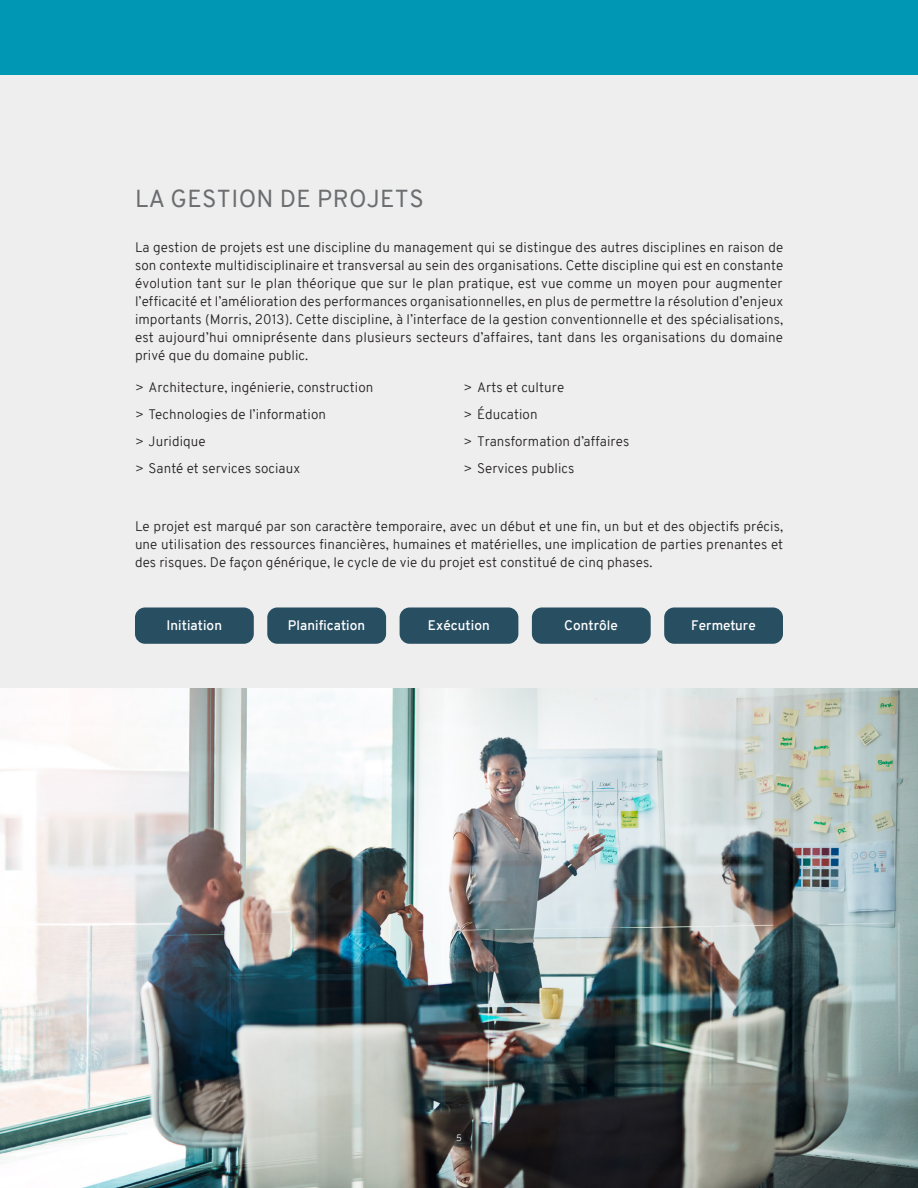
<style>
.page{position:relative;width:918px;height:1188px;background:#fff}
.page>*{position:absolute;margin:0;border:0;box-sizing:border-box;transform-origin:0 0}
.sous-titre{font:24px "Overpass";letter-spacing:.015em;color:#6c6d70}
.texte_courant{font:300 13.5px/18px "Overpass";letter-spacing:.005em;color:#231f20;text-align:justify}
.texte_courant-2{font:600 13.5px "Overpass";letter-spacing:.005em;color:#fff}
.t1{font:300 9px "Overpass";color:#fff}
</style>
<div class="page">
<div style="left:0;top:74px;width:918px;height:628px;background:#edeeed"></div>
<img style="left:0;top:688px;width:918px;height:500px">
<div style="left:0;top:0;width:918px;height:74px;background:#0097b4"></div>
<div style="left:135px;top:608px;width:119px;height:36px;background:#284e62;border-radius:10px"></div>
<div style="left:267px;top:608px;width:119px;height:36px;background:#284e62;border-radius:10px"></div>
<div style="left:400px;top:608px;width:118px;height:36px;background:#284e62;border-radius:10px"></div>
<div style="left:532px;top:608px;width:119px;height:36px;background:#284e62;border-radius:10px"></div>
<div style="left:664px;top:608px;width:119px;height:36px;background:#284e62;border-radius:10px"></div>
<p class="sous-titre" style="left:135px;top:182px;width:290px">LA GESTION DE PROJETS</p>
<p class="texte_courant" style="left:135px;top:238px;width:650px">La gestion de projets est une discipline du management qui se distingue des autres disciplines en raison de son contexte multidisciplinaire et transversal au sein des organisations. Cette discipline qui est en constante évolution tant sur le plan théorique que sur le plan pratique, est vue comme un moyen pour augmenter l’efficacité et l’amélioration des performances organisationnelles, en plus de permettre la résolution d’enjeux importants (Morris, 2013). Cette discipline, à l’interface de la gestion conventionnelle et des spécialisations, est aujourd’hui omniprésente dans plusieurs secteurs d’affaires, tant dans les organisations du domaine privé que du domaine public.</p>
<p class="texte_courant" style="left:135px;top:378px;width:240px">&gt; Architecture, ingénierie, construction</p>
<p class="texte_courant" style="left:135px;top:405px;width:193px">&gt; Technologies de l’information</p>
<p class="texte_courant" style="left:135px;top:432px;width:72px">&gt; Juridique</p>
<p class="texte_courant" style="left:135px;top:459px;width:167px">&gt; Santé et services sociaux</p>
<p class="texte_courant" style="left:464px;top:378px;width:102px">&gt; Arts et culture</p>
<p class="texte_courant" style="left:464px;top:405px;width:76px">&gt; Éducation</p>
<p class="texte_courant" style="left:464px;top:432px;width:167px">&gt; Transformation d’affaires</p>
<p class="texte_courant" style="left:464px;top:459px;width:112px">&gt; Services publics</p>
<p class="texte_courant" style="left:135px;top:517px;width:650px">Le projet est marqué par son caractère temporaire, avec un début et une fin, un but et des objectifs précis, une utilisation des ressources financières, humaines et matérielles, une implication de parties prenantes et des risques. De façon générique, le cycle de vie du projet est constitué de cinq phases.</p>
<p class="texte_courant-2" style="left:166px;top:616px;width:57px">Initiation</p>
<p class="texte_courant-2" style="left:288px;top:616px;width:79px">Planification</p>
<p class="texte_courant-2" style="left:428px;top:616px;width:63px">Exécution</p>
<p class="texte_courant-2" style="left:564px;top:616px;width:55px">Contrôle</p>
<p class="texte_courant-2" style="left:691px;top:616px;width:66px">Fermeture</p>
<p class="t1" style="left:456px;top:1131px;width:7px">5</p>
</div>
